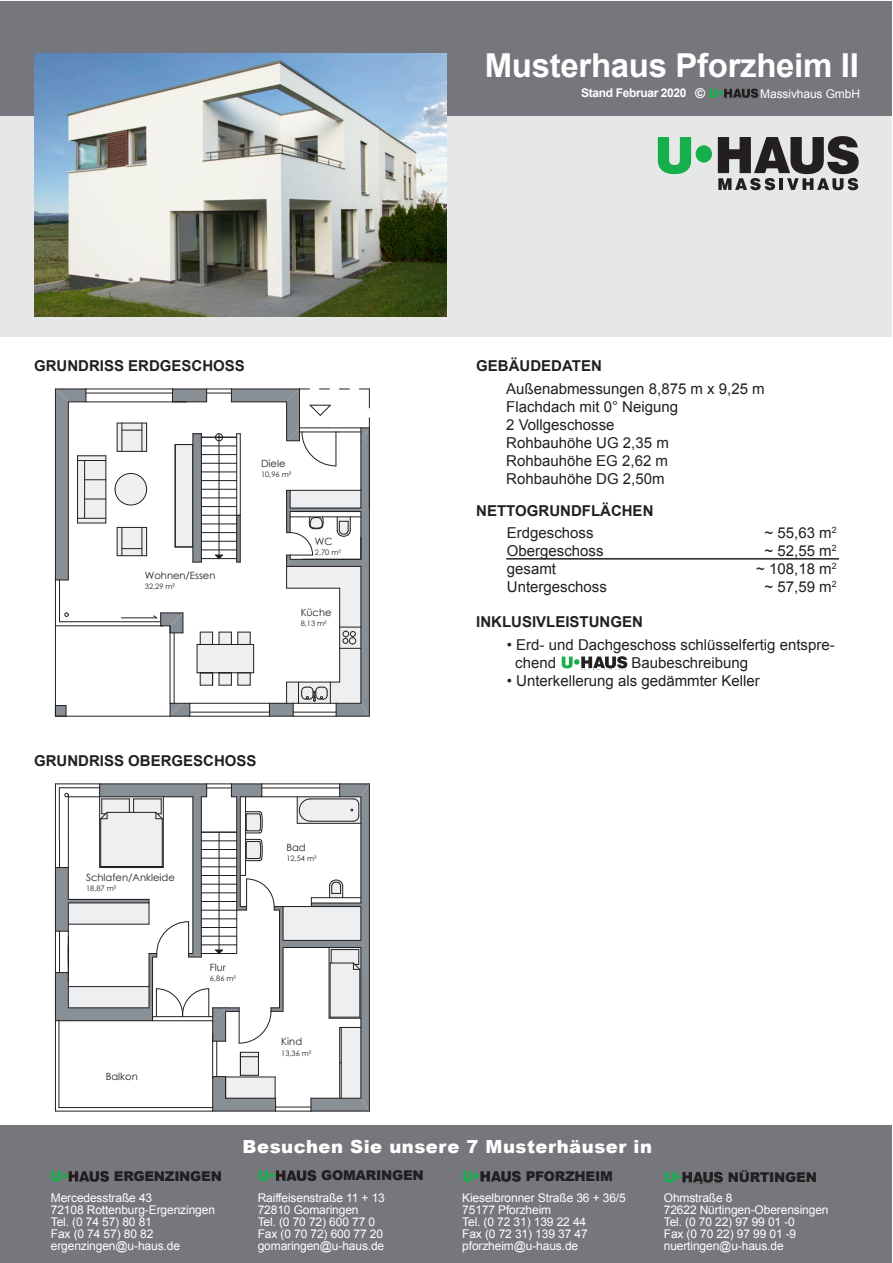
<style>
.page{position:relative;width:893px;height:1263px;background:#fff}
.page>*{position:absolute;margin:0;border:0;box-sizing:border-box;transform-origin:0 0}
.t1{font:700 33px "Arial";letter-spacing:-.01em;color:#fff}
.t2{font:900 18px "Arial";letter-spacing:.03em;color:#fff}
.t3{font:15px/18px "Arial";color:#231f20}
.t4{font:700 15px "Arial";color:#231f20}
.t5{font:900 13.5px "Arial";letter-spacing:-.02em;color:#231f20}
.t6{font:12px/12px "Arial";letter-spacing:-.01em;color:#fff}
.t7{font:700 12px "Arial";letter-spacing:-.03em;color:#fff}
.t8{font:10.05px "Century Gothic";color:#231f20}
.t9{font:7.5px "Century Gothic";color:#231f20}
.s1{font-weight:900;font-size:13.5px}
</style>
<div class="page">
<div style="left:1px;top:1125px;width:891px;height:137px;background:#76777c"></div>
<div style="left:1px;top:1px;width:891px;height:336px;background:#e6e8e7"></div>
<div style="left:1px;top:1px;width:891px;height:115px;background:#76777c"></div>
<svg style="left:51px;top:1171px;width:58px;height:11px"></svg>
<svg style="left:259px;top:1170px;width:57px;height:11px"></svg>
<svg style="left:463px;top:1171px;width:58px;height:11px"></svg>
<svg style="left:665px;top:1172px;width:58px;height:10px"></svg>
<div style="left:696px;top:145px;width:16px;height:18px;background:#15b04b;border-radius:50%"></div>
<svg style="left:658px;top:137px;width:33px;height:37px"></svg>
<svg style="left:718px;top:136px;width:141px;height:54px"></svg>
<svg style="left:709px;top:89px;width:49px;height:9px"></svg>
<svg style="left:562px;top:656px;width:65px;height:12px"></svg>
<hr style="left:506px;top:558px;width:333px;height:2px;background:#231f20">
<img style="left:34px;top:54px;width:412px;height:262px">
<svg style="left:115px;top:473px;width:32px;height:32px"></svg>
<hr style="left:59px;top:580px;width:1px;height:42px;background:#231f20">
<hr style="left:59px;top:621px;width:102px;height:1px;background:#231f20">
<hr style="left:86px;top:393px;width:87px;height:1px;background:#231f20">
<hr style="left:86px;top:389px;width:87px;height:1px;background:#231f20">
<hr style="left:86px;top:402px;width:87px;height:1px;background:#231f20">
<svg style="left:56px;top:705px;width:11px;height:11px"></svg>
<hr style="left:106px;top:456px;width:1px;height:67px;background:#231f20">
<svg style="left:55px;top:389px;width:51px;height:192px"></svg>
<hr style="left:117px;top:451px;width:30px;height:1px;background:#231f20">
<svg style="left:117px;top:423px;width:30px;height:28px"></svg>
<svg style="left:117px;top:527px;width:30px;height:29px"></svg>
<hr style="left:55px;top:716px;width:115px;height:1px;background:#231f20">
<hr style="left:55px;top:626px;width:1px;height:90px;background:#231f20">
<hr style="left:121px;top:618px;width:36px;height:1px;background:#231f20">
<hr style="left:55px;top:625px;width:108px;height:1px;background:#231f20">
<hr style="left:55px;top:578px;width:1px;height:48px;background:#231f20">
<svg style="left:153px;top:389px;width:217px;height:328px"></svg>
<svg style="left:65px;top:613px;width:4px;height:4px"></svg>
<div style="left:68px;top:903px;width:81px;height:21px;background:#edeff1"></div>
<div style="left:68px;top:986px;width:81px;height:22px;background:#edeff1"></div>
<hr style="left:213px;top:1111px;width:63px;height:1px;background:#231f20">
<hr style="left:311px;top:1111px;width:58px;height:1px;background:#231f20">
<hr style="left:369px;top:784px;width:1px;height:327px;background:#231f20">
<hr style="left:59px;top:787px;width:41px;height:1px;background:#231f20">
<hr style="left:55px;top:784px;width:45px;height:1px;background:#231f20">
<hr style="left:68px;top:796px;width:32px;height:1px;background:#231f20">
<div style="left:68px;top:1008px;width:85px;height:13px;background:#888f95"></div>
<hr style="left:68px;top:1007px;width:81px;height:1px;background:#231f20">
<hr style="left:68px;top:1020px;width:85px;height:1px;background:#231f20">
<div style="left:55px;top:867px;width:13px;height:64px;background:#888f95"></div>
<div style="left:55px;top:972px;width:13px;height:49px;background:#888f95"></div>
<svg style="left:56px;top:972px;width:12px;height:1px"></svg>
<hr style="left:68px;top:972px;width:1px;height:36px;background:#231f20">
<hr style="left:68px;top:867px;width:1px;height:32px;background:#231f20">
<hr style="left:55px;top:867px;width:1px;height:64px;background:#231f20">
<hr style="left:55px;top:972px;width:1px;height:49px;background:#231f20">
<svg style="left:56px;top:1020px;width:12px;height:1px"></svg>
<hr style="left:59px;top:931px;width:1px;height:41px;background:#231f20">
<hr style="left:55px;top:931px;width:1px;height:41px;background:#231f20">
<hr style="left:59px;top:788px;width:1px;height:51px;background:#231f20">
<hr style="left:55px;top:784px;width:1px;height:55px;background:#231f20">
<hr style="left:68px;top:797px;width:1px;height:42px;background:#231f20">
<svg style="left:55px;top:839px;width:14px;height:29px"></svg>
<svg style="left:68px;top:900px;width:31px;height:3px"></svg>
<hr style="left:68px;top:899px;width:81px;height:1px;background:#231f20">
<hr style="left:68px;top:903px;width:81px;height:1px;background:#231f20">
<hr style="left:68px;top:948px;width:1px;height:34px;background:#231f20">
<svg style="left:55px;top:903px;width:14px;height:62px"></svg>
<hr style="left:276px;top:1111px;width:35px;height:1px;background:#231f20">
<hr style="left:68px;top:924px;width:81px;height:1px;background:#231f20">
<hr style="left:68px;top:986px;width:81px;height:1px;background:#231f20">
<hr style="left:59px;top:1107px;width:154px;height:1px;background:#231f20">
<hr style="left:59px;top:1021px;width:1px;height:86px;background:#231f20">
<hr style="left:55px;top:1111px;width:158px;height:1px;background:#231f20">
<hr style="left:55px;top:1021px;width:1px;height:90px;background:#231f20">
<svg style="left:65px;top:793px;width:4px;height:4px"></svg>
<svg style="left:99px;top:784px;width:270px;height:327px"></svg>
<h1 class="t1" style="left:485px;top:44px;width:364px">MUSTERHAUS PFORZHEIM II</h1>
<p class="t4" style="left:34px;top:355px;width:212px">GRUNDRISS ERDGESCHOSS</p>
<p class="t8" style="left:145px;top:569px;width:72px">Wohnen/Essen</p>
<p class="t9" style="left:145px;top:581px;width:32px">32,29 m²</p>
<p class="t8" style="left:261px;top:456px;width:26px">Diele</p>
<p class="t9" style="left:261px;top:469px;width:32px">10,96 m²</p>
<p class="t8" style="left:315px;top:534px;width:19px">WC</p>
<p class="t9" style="left:315px;top:547px;width:28px">2,70 m²</p>
<p class="t8" style="left:301px;top:605px;width:32px">Küche</p>
<p class="t9" style="left:301px;top:618px;width:28px">8,13 m²</p>
<p class="t4" style="left:34px;top:750px;width:202px">GRUNDRISS OBERGESCHOSS</p>
<p class="t8" style="left:86px;top:870px;width:90px">Schlafen/Ankleide</p>
<p class="t9" style="left:86px;top:883px;width:32px">18,87 m²</p>
<p class="t8" style="left:210px;top:960px;width:17px">Flur</p>
<p class="t9" style="left:210px;top:973px;width:28px">6,86 m²</p>
<p class="t8" style="left:106px;top:1070px;width:34px">Balkon</p>
<p class="t8" style="left:286px;top:840px;width:21px">Bad</p>
<p class="t9" style="left:286px;top:853px;width:32px">12,54 m²</p>
<p class="t8" style="left:281px;top:1035px;width:22px">Kind</p>
<p class="t9" style="left:281px;top:1048px;width:32px">13,36 m²</p>
<p class="t7" style="left:581px;top:85px;width:126px">STAND FEBRUAR 2020 <span class="s1">©</span></p>
<p class="t6" style="left:760px;top:88px;width:101px">Massivhaus GmbH</p>
<p class="t4" style="left:476px;top:355px;width:127px">GEBÄUDEDATEN</p>
<p class="t3" style="left:506px;top:379px;width:260px">Außenabmessungen 8,875 m x 9,25 m<br>Flachdach mit 0° Neigung<br>2 Vollgeschosse<br>Rohbauhöhe UG 2,35 m<br>Rohbauhöhe EG 2,62 m<br>Rohbauhöhe DG 2,50m</p>
<p class="t4" style="left:476px;top:501px;width:179px">NETTOGRUNDFLÄCHEN</p>
<p class="t3" style="left:507px;top:523px;width:88px">Erdgeschoss</p>
<p class="t3" style="left:765px;top:523px;width:73px">~ 55,63 m<sup>2</sup></p>
<p class="t3" style="left:507px;top:541px;width:98px">Obergeschoss</p>
<p class="t3" style="left:765px;top:541px;width:73px">~ 52,55 m<sup>2</sup></p>
<p class="t3" style="left:507px;top:559px;width:51px">gesamt</p>
<p class="t3" style="left:756px;top:559px;width:82px">~ 108,18 m<sup>2</sup></p>
<p class="t3" style="left:507px;top:577px;width:102px">Untergeschoss</p>
<p class="t3" style="left:765px;top:577px;width:73px">~ 57,59 m<sup>2</sup></p>
<p class="t4" style="left:476px;top:612px;width:168px">INKLUSIVLEISTUNGEN</p>
<p class="t3" style="left:515px;top:635px;width:321px;text-indent:-8px">• Erd- und Dachgeschoss schlüsselfertig entspre&shy;chend</p>
<p class="t3" style="left:632px;top:653px;width:118px">Baubeschreibung</p>
<p class="t3" style="left:507px;top:671px;width:254px">• Unterkellerung als gedämmter Keller</p>
<p class="t5" style="left:114px;top:1166px;width:110px">ERGENZINGEN</p>
<p class="t6" style="left:51px;top:1192px;width:166px">Mercedesstraße 43<br>72108 Rottenburg-Ergenzingen<br>Tel. (0 74 57) 80 81<br>Fax (0 74 57) 80 82 ergenzingen@u-haus.de</p>
<h2 class="t2" style="left:243px;top:1134px;width:411px">Besuchen Sie unsere 7 Musterhäuser in</h2>
<p class="t5" style="left:321px;top:1165px;width:104px">GOMARINGEN</p>
<p class="t5" style="left:526px;top:1166px;width:89px">PFORZHEIM</p>
<p class="t5" style="left:728px;top:1167px;width:91px">NÜRTINGEN</p>
<p class="t6" style="left:258px;top:1192px;width:129px">Raiffeisenstraße 11 + 13<br>72810 Gomaringen<br>Tel. (0 70 72) 600 77 0<br>Fax (0 70 72) 600 77 20 gomaringen@u-haus.de</p>
<p class="t6" style="left:462px;top:1192px;width:165px">Kieselbronner Straße 36 + 36/5<br>75177 Pforzheim<br>Tel. (0 72 31) 139 22 44<br>Fax (0 72 31) 139 37 47 pforzheim@u-haus.de</p>
<p class="t6" style="left:664px;top:1192px;width:166px">Ohmstraße 8<br>72622 Nürtingen-Oberensingen<br>Tel. (0 70 22) 97 99 01 -0<br>Fax (0 70 22) 97 99 01 -9 nuertingen@u-haus.de</p>
</div>
